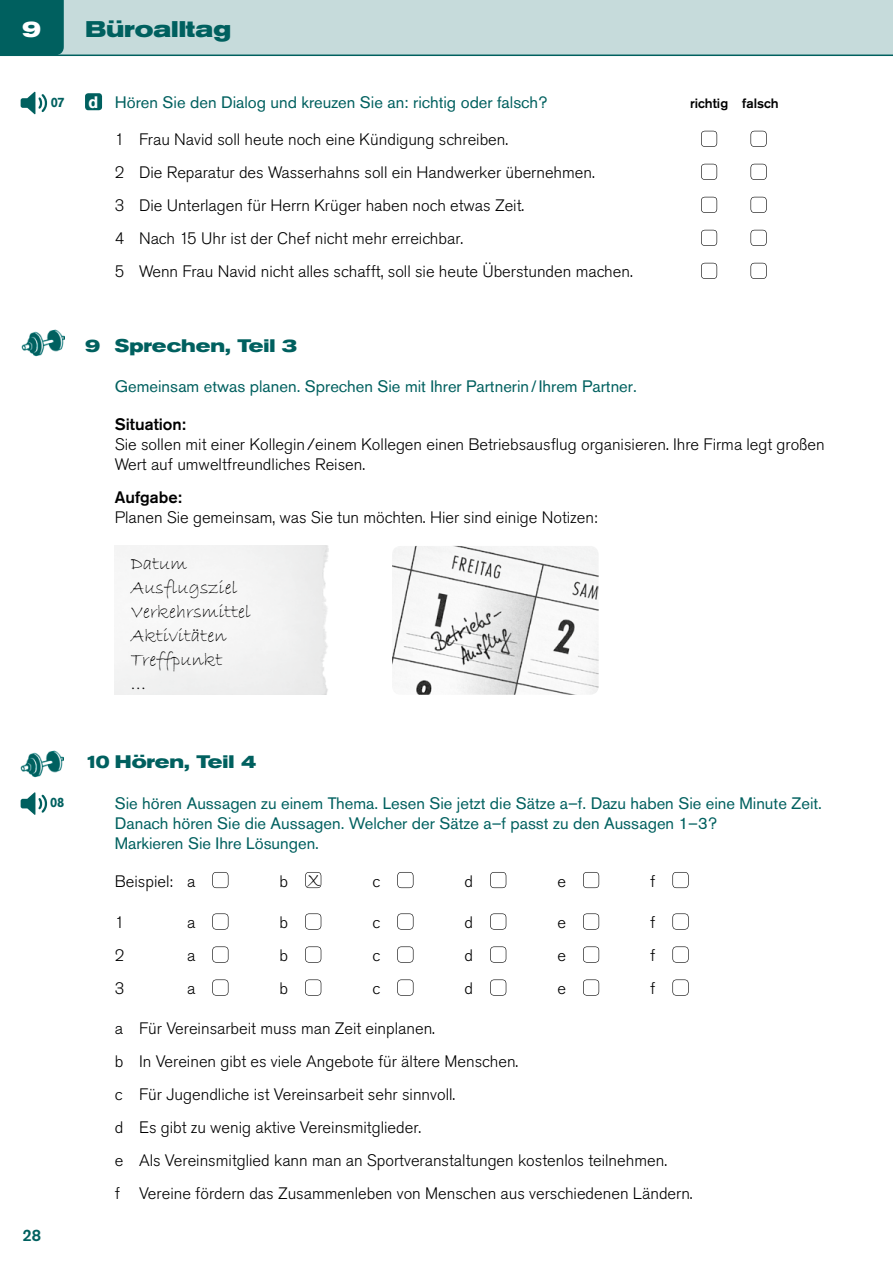
<style>
.page{position:relative;width:893px;height:1263px;background:#fff}
.page>*{position:absolute;margin:0;border:0;box-sizing:border-box;transform-origin:0 0}
.t1{font:700 expanded 22.5px "Akzidenz Grotesk Pro";color:#00605f}
.t2{font:700 expanded 22.5px "Akzidenz Grotesk Pro";color:#fff}
.t3{font:21px "Bradley Hand ITC";color:#000}
.t4{font:19.5px/24px "Bradley Hand ITC";color:#000}
.t5{font:700 expanded 18px "Akzidenz Grotesk Pro";color:#00605f}
.t6{font:700 expanded 18px "Akzidenz Grotesk Pro";color:#00605f;scale:.9 1}
.t7{font:300 16.5px/33px "Akzidenz Grotesk Pro";color:#000}
.t8{font:16.5px/20.2px "Akzidenz Grotesk Pro";color:#00605f}
.t9{font:500 16.5px "Akzidenz Grotesk Pro";color:#000}
.t10{font:500 16.5px "Akzidenz Grotesk Pro";color:#00605f}
.t11{font:700 16.5px "Akzidenz Grotesk Pro";color:#fff}
.t12{font:500 13.5px "Akzidenz Grotesk Pro";color:#000}
.t13{font:700 13.5px "Akzidenz Grotesk Pro";color:#00605f;scale:.95 1}
</style>
<div class="page">
<svg style="left:701px;top:131px;width:16px;height:16px"></svg>
<svg style="left:750px;top:131px;width:17px;height:16px"></svg>
<svg style="left:701px;top:164px;width:16px;height:16px"></svg>
<svg style="left:750px;top:164px;width:17px;height:16px"></svg>
<svg style="left:701px;top:197px;width:16px;height:16px"></svg>
<svg style="left:750px;top:197px;width:17px;height:16px"></svg>
<svg style="left:701px;top:230px;width:16px;height:16px"></svg>
<svg style="left:750px;top:230px;width:17px;height:16px"></svg>
<svg style="left:701px;top:263px;width:16px;height:16px"></svg>
<svg style="left:750px;top:263px;width:17px;height:16px"></svg>
<svg style="left:212px;top:872px;width:16px;height:16px"></svg>
<svg style="left:305px;top:872px;width:16px;height:16px"></svg>
<svg style="left:397px;top:872px;width:16px;height:16px"></svg>
<svg style="left:490px;top:872px;width:16px;height:16px"></svg>
<svg style="left:583px;top:872px;width:16px;height:16px"></svg>
<svg style="left:672px;top:872px;width:17px;height:16px"></svg>
<svg style="left:212px;top:913px;width:16px;height:16px"></svg>
<svg style="left:305px;top:913px;width:16px;height:16px"></svg>
<svg style="left:397px;top:913px;width:16px;height:16px"></svg>
<svg style="left:490px;top:913px;width:16px;height:16px"></svg>
<svg style="left:583px;top:913px;width:16px;height:16px"></svg>
<svg style="left:672px;top:913px;width:17px;height:16px"></svg>
<svg style="left:212px;top:946px;width:16px;height:16px"></svg>
<svg style="left:305px;top:946px;width:16px;height:16px"></svg>
<svg style="left:397px;top:946px;width:16px;height:16px"></svg>
<svg style="left:490px;top:946px;width:16px;height:16px"></svg>
<svg style="left:583px;top:946px;width:16px;height:16px"></svg>
<svg style="left:672px;top:946px;width:17px;height:16px"></svg>
<svg style="left:212px;top:979px;width:16px;height:16px"></svg>
<svg style="left:305px;top:979px;width:16px;height:16px"></svg>
<svg style="left:397px;top:979px;width:16px;height:16px"></svg>
<svg style="left:490px;top:979px;width:16px;height:16px"></svg>
<svg style="left:583px;top:979px;width:16px;height:16px"></svg>
<svg style="left:672px;top:979px;width:17px;height:16px"></svg>
<div style="left:85px;top:93px;width:17px;height:17px;background:#00605f;border-radius:3px"></div>
<img style="left:392px;top:546px;width:207px;height:149px">
<div style="left:0;top:0;width:893px;height:55px;background:#c6dbdb"></div>
<hr style="left:0;top:55px;width:893px;height:1px;background:#00605f">
<div style="left:0;top:0;width:64px;height:55px;background:#00605f"></div>
<img style="left:20px;top:750px;width:44px;height:28px">
<img style="left:21px;top:329px;width:43px;height:28px">
<svg style="left:21px;top:91px;width:26px;height:24px"></svg>
<svg style="left:21px;top:792px;width:26px;height:23px"></svg>
<h1 class="t2" style="left:22px;top:14px;width:21px">9</h1>
<h1 class="t1" style="left:85px;top:14px;width:148px">Büroalltag</h1>
<p class="t13" style="left:51px;top:93px;width:16px">07</p>
<p class="t8" style="left:89px;top:92px;width:460px">b Hören Sie den Dialog und kreuzen Sie an: richtig oder falsch?</p>
<p class="t12" style="left:690px;top:95px;width:90px">richtig falsch</p>
<p class="t7" style="left:115px;top:123px;width:519px">1 Frau Navid soll heute noch eine Kündigung schreiben.<br>2 Die Reparatur des Wasserhahns soll ein Handwerker übernehmen.<br>3 Die Unterlagen für Herrn Krüger haben noch etwas Zeit.<br>4 Nach 15 Uhr ist der Chef nicht mehr erreichbar.<br>5 Wenn Frau Navid nicht alles schafft, soll sie heute Überstunden machen.</p>
<p class="t11" style="left:89px;top:91px;width:11px">d</p>
<p class="t5" style="left:85px;top:334px;width:214px">9 Sprechen, Teil 3</p>
<p class="t8" style="left:115px;top:376px;width:523px">Gemeinsam etwas planen. Sprechen Sie mit Ihrer Partnerin/Ihrem Partner.</p>
<p class="t9" style="left:115px;top:413px;width:73px">Situation:</p>
<p class="t7" style="left:115px;top:434px;width:711px;line-height:20.2px">Sie sollen mit einer Kollegin/einem Kollegen einen Betriebsausflug organisieren. Ihre Firma legt großen<br>Wert auf umweltfreundliches Reisen.</p>
<p class="t9" style="left:115px;top:487px;width:69px">Aufgabe:</p>
<p class="t7" style="left:115px;top:501px;width:484px">Planen Sie gemeinsam, was Sie tun möchten. Hier sind einige Notizen:</p>
<p class="t4" style="left:131px;top:551px;width:122px">Datum<br>Ausflugsziel<br>Verkehrsmittel<br>Aktivitäten<br>Treffpunkt<br>…</p>
<p class="t13" style="left:50px;top:794px;width:17px">08</p>
<p class="t10" style="left:23px;top:1225px;width:20px">28</p>
<p class="t6" style="left:85px;top:750px;width:192px">10 Hören, Teil 4</p>
<p class="t8" style="left:115px;top:793px;width:709px">Sie hören Aussagen zu einem Thema. Lesen Sie jetzt die Sätze a–f. Dazu haben Sie eine Minute Zeit.<br>Danach hören Sie die Aussagen. Welcher der Sätze a–f passt zu den Aussagen 1–3?<br>Markieren Sie Ihre Lösungen.</p>
<p class="t7" style="left:115px;top:864px;width:82px">Beispiel: a</p>
<p class="t7" style="left:280px;top:864px;width:10px">b</p>
<p class="t7" style="left:372px;top:864px;width:9px">c</p>
<p class="t7" style="left:465px;top:864px;width:10px">d</p>
<p class="t7" style="left:557px;top:864px;width:10px">e</p>
<p class="t7" style="left:650px;top:864px;width:7px">f</p>
<p class="t7" style="left:115px;top:906px;width:11px">1</p>
<p class="t7" style="left:187px;top:906px;width:10px">a</p>
<p class="t7" style="left:280px;top:906px;width:10px">b</p>
<p class="t7" style="left:372px;top:906px;width:9px">c</p>
<p class="t7" style="left:465px;top:906px;width:10px">d</p>
<p class="t7" style="left:557px;top:906px;width:10px">e</p>
<p class="t7" style="left:650px;top:906px;width:7px">f</p>
<p class="t7" style="left:115px;top:939px;width:11px">2</p>
<p class="t7" style="left:187px;top:939px;width:10px">a</p>
<p class="t7" style="left:280px;top:939px;width:10px">b</p>
<p class="t7" style="left:372px;top:939px;width:9px">c</p>
<p class="t7" style="left:465px;top:939px;width:10px">d</p>
<p class="t7" style="left:557px;top:939px;width:10px">e</p>
<p class="t7" style="left:650px;top:939px;width:7px">f</p>
<p class="t7" style="left:115px;top:972px;width:11px">3</p>
<p class="t7" style="left:187px;top:972px;width:10px">a</p>
<p class="t7" style="left:280px;top:972px;width:10px">b</p>
<p class="t7" style="left:372px;top:972px;width:9px">c</p>
<p class="t7" style="left:465px;top:972px;width:10px">d</p>
<p class="t7" style="left:557px;top:972px;width:10px">e</p>
<p class="t7" style="left:650px;top:972px;width:7px">f</p>
<p class="t7" style="left:115px;top:1011px;width:579px">a Für Vereinsarbeit muss man Zeit einplanen.<br>b In Vereinen gibt es viele Angebote für ältere Menschen.<br>c Für Jugendliche ist Vereinsarbeit sehr sinnvoll.<br>d Es gibt zu wenig aktive Vereinsmitglieder.<br>e Als Vereinsmitglied kann man an Sportveranstaltungen kostenlos teilnehmen.<br>f Vereine fördern das Zusammenleben von Menschen aus verschiedenen Ländern.</p>
<p class="t3" style="left:307px;top:867px;width:15px">X</p>
</div>
